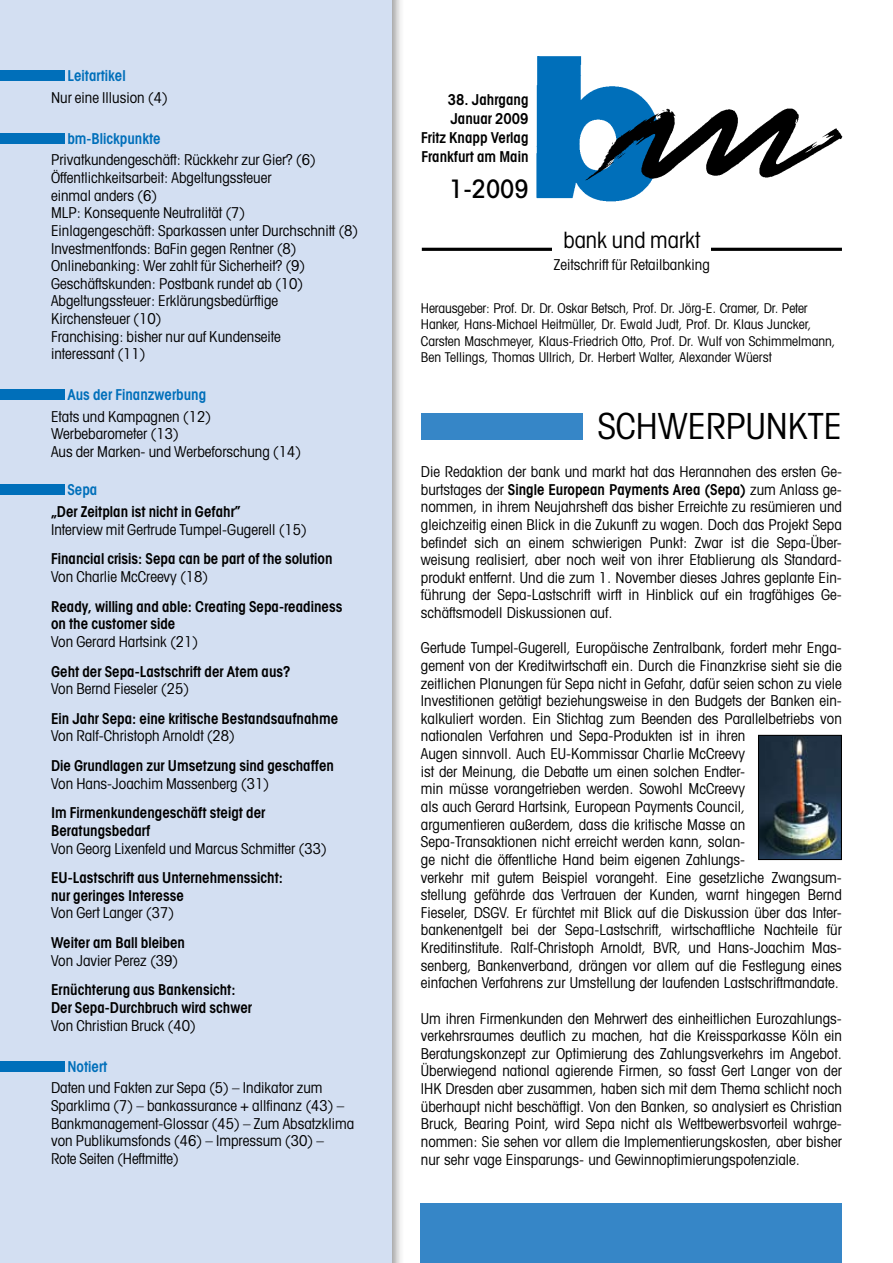
<style>
.page{position:relative;width:893px;height:1263px;background:#fff}
.page>*{position:absolute;margin:0;border:0;box-sizing:border-box;transform-origin:0 0}
.t1{font:condensed 36px "Avant Garde";color:#000}
.t2{font:500 condensed 25.5px "Avant Garde";color:#000}
.t3{font:condensed 22.5px "Avant Garde";color:#000}
.t4{font:condensed 15px/17.5px "Avant Garde";color:#000}
.t5{font:600 condensed 15px/19.2px "Avant Garde";color:#000}
.t6{font:600 condensed 15px "Avant Garde";color:#006fba}
.t7{font:condensed 13.5px/16.5px "Avant Garde";color:#000}
.s1{font-weight:600}
</style>
<div class="page">
<div style="left:421px;top:1203px;width:421px;height:60px;background:#3686c7"></div>
<div style="left:0;top:0;width:414px;height:1263px;background:#000;opacity:.4"></div>
<div style="left:0;top:0;width:391px;height:1263px;background:#d3dff2"></div>
<div style="left:0;top:133px;width:64px;height:11px;background:#006fba"></div>
<div style="left:0;top:70px;width:64px;height:11px;background:#006fba"></div>
<div style="left:0;top:389px;width:64px;height:11px;background:#006fba"></div>
<div style="left:421px;top:414px;width:161px;height:26px;background:#3686c7"></div>
<hr style="left:422px;top:248px;width:420px;height:3px;background:#000">
<img style="left:537px;top:56px;width:107px;height:146px">
<img style="left:583px;top:99px;width:260px;height:99px">
<div style="left:553px;top:230px;width:158px;height:51px;background:#fff"></div>
<div style="left:0;top:484px;width:64px;height:11px;background:#006fba"></div>
<div style="left:0;top:1061px;width:64px;height:11px;background:#006fba"></div>
<img style="left:760px;top:737px;width:80px;height:121px">
<div style="left:758px;top:735px;width:84px;height:125px;border:1px solid #000"></div>
<p class="t6" style="left:67px;top:67px;width:60px">Leitartikel</p>
<p class="t4" style="left:51px;top:89px;width:118px">Nur eine Illusion (4)</p>
<p class="t6" style="left:67px;top:129px;width:95px">bm-Blickpunkte</p>
<p class="t4" style="left:51px;top:151px;width:309px">Privatkundengeschäft: Rückkehr zur Gier? (6)<br>Öffentlichkeitsarbeit: Abgeltungssteuer<br>einmal anders (6)<br>MLP: Konsequente Neutralität (7)<br>Einlagengeschäft: Sparkassen unter Durchschnitt (8)<br>Investmentfonds: BaFin gegen Rentner (8)<br>Onlinebanking: Wer zahlt für Sicherheit? (9)<br>Geschäftskunden: Postbank rundet ab (10)<br>Abgeltungssteuer: Erklärungsbedürftige Kirchensteuer (10)<br>Franchising: bisher nur auf Kundenseite<br>interessant (11)</p>
<p class="t5" style="left:421px;top:89px;width:109px;text-align:right">38. Jahrgang<br>Januar 2009<br>Fritz Knapp Verlag<br>Frankfurt am Main</p>
<h2 class="t2" style="left:449px;top:173px;width:81px">1-2009</h2>
<h3 class="t3" style="left:563px;top:226px;width:138px">bank und markt</h3>
<p class="t4" style="left:554px;top:256px;width:158px">Zeitschrift für Retailbanking</p>
<p class="t7" style="left:421px;top:299px;width:416px">Herausgeber: Prof. Dr. Dr. Oskar Betsch, Prof. Dr. Jörg-E. Cramer, Dr. Peter Hanker, Hans-Michael Heitmüller, Dr. Ewald Judt, Prof. Dr. Klaus Juncker, Carsten Maschmeyer, Klaus-Friedrich Otto, Prof. Dr. Wulf von Schimmelmann, Ben Tellings, Thomas Ullrich, Dr. Herbert Walter, Alexander Wüerst</p>
<p class="t6" style="left:67px;top:385px;width:140px">Aus der Finanzwerbung</p>
<p class="t4" style="left:51px;top:407px;width:252px">Etats und Kampagnen (12)<br>Werbebarometer (13)<br>Aus der Marken- und Werbeforschung (14)</p>
<h1 class="t1" style="left:598px;top:404px;width:246px">SCHWERPUNKTE</h1>
<p class="t6" style="left:67px;top:481px;width:32px">Sepa</p>
<p class="t5" style="left:51px;top:502px;width:191px">„Der Zeitplan ist nicht in Gefahr”</p>
<p class="t4" style="left:51px;top:520px;width:258px">Interview mit Gertrude Tumpel-Gugerell (15)</p>
<p class="t5" style="left:51px;top:549px;width:283px">Financial crisis: Sepa can be part of the solution</p>
<p class="t4" style="left:51px;top:567px;width:159px">Von Charlie McCreevy (18)</p>
<p class="t5" style="left:51px;top:597px;width:293px;line-height:17.7px">Ready, willing and able: Creating Sepa-readiness on the customer side</p>
<p class="t4" style="left:51px;top:632px;width:149px">Von Gerard Hartsink (21)</p>
<p class="t5" style="left:51px;top:661px;width:241px">Geht der Sepa-Lastschrift der Atem aus?</p>
<p class="t4" style="left:51px;top:680px;width:140px">Von Bernd Fieseler (25)</p>
<p class="t5" style="left:51px;top:709px;width:289px">Ein Jahr Sepa: eine kritische Bestandsaufnahme</p>
<p class="t4" style="left:51px;top:727px;width:186px">Von Ralf-Christoph Arnoldt (28)</p>
<p class="t5" style="left:51px;top:756px;width:285px">Die Grundlagen zur Umsetzung sind geschaffen</p>
<p class="t4" style="left:51px;top:774px;width:220px">Von Hans-Joachim Massenberg (31)</p>
<p class="t5" style="left:51px;top:804px;width:216px;line-height:17.5px">Im Firmenkundengeschäft steigt der<br>Beratungsbedarf</p>
<p class="t4" style="left:51px;top:839px;width:277px">Von Georg Lixenfeld und Marcus Schmitter (33)</p>
<p class="t5" style="left:51px;top:869px;width:234px;line-height:17.7px">EU-Lastschrift aus Unternehmenssicht: nur geringes Interesse</p>
<p class="t4" style="left:51px;top:904px;width:125px">Von Gert Langer (37)</p>
<p class="t5" style="left:51px;top:933px;width:136px">Weiter am Ball bleiben</p>
<p class="t4" style="left:51px;top:951px;width:129px">Von Javier Perez (39)</p>
<p class="t5" style="left:51px;top:981px;width:203px;line-height:17.7px">Ernüchterung aus Bankensicht:<br>Der Sepa-Durchbruch wird schwer</p>
<p class="t4" style="left:51px;top:1016px;width:146px">Von Christian Bruck (40)</p>
<p class="t6" style="left:67px;top:1057px;width:42px">Notiert</p>
<p class="t4" style="left:51px;top:1079px;width:305px">Daten und Fakten zur Sepa (5) – Indikator zum Sparklima (7) – bankassurance + allfinanz (43) – Bankmanagement-Glossar (45) – Zum Absatzklima von Publikumsfonds (46) – Impressum (30) –<br>Rote Seiten (Heftmitte)</p>
<p class="t4" style="left:421px;top:462px;width:423px;text-align:justify">Die Redaktion der bank und markt hat das Herannahen des ersten Ge&shy;burtstages der <span class="s1">Single European Payments Area (Sepa)</span> zum Anlass ge&shy;nommen, in ihrem Neujahrsheft das bisher Erreichte zu resümieren und gleichzeitig einen Blick in die Zukunft zu wagen. Doch das Projekt Sepa befindet sich an einem schwierigen Punkt: Zwar ist die Sepa-Über&shy;weisung realisiert, aber noch weit von ihrer Etablierung als Standard&shy;produkt entfernt. Und die zum 1. November dieses Jahres geplante Ein&shy;führung der Sepa-Lastschrift wirft in Hinblick auf ein tragfähiges Ge&shy;schäftsmodell Diskussionen auf.</p>
<p class="t4" style="left:421px;top:639px;width:423px">Gertude Tumpel-Gugerell, Europäische Zentralbank, fordert mehr Enga&shy;gement von der Kreditwirtschaft ein. Durch die Finanzkrise sieht sie die zeitlichen Planungen für Sepa nicht in Gefahr, dafür seien schon zu viele Investitionen getätigt beziehungsweise in den Budgets der Banken ein&shy;kalkuliert worden. Ein Stichtag zum Beenden des Parallelbetriebs von nationalen Verfahren und Sepa-Produkten ist in ihren<br>Augen sinnvoll. Auch EU-Kommissar Charlie McCreevy<br>ist der Meinung, die Debatte um einen solchen Endter-<br>min müsse vorangetrieben werden. Sowohl McCreevy<br>als auch Gerard Hartsink, European Payments Council,<br>argumentieren außerdem, dass die kritische Masse an Sepa-Transaktionen nicht erreicht werden kann, solan-<br>ge nicht die öffentliche Hand beim eigenen Zahlungs-<br>verkehr mit gutem Beispiel vorangeht. Eine gesetzliche Zwangsum&shy;stellung gefährde das Vertrauen der Kunden, warnt hingegen Bernd Fieseler, DSGV. Er fürchtet mit Blick auf die Diskussion über das Inter&shy;bankenentgelt bei der Sepa-Lastschrift, wirtschaftliche Nachteile für Kreditinstitute. Ralf-Christoph Arnoldt, BVR, und Hans-Joachim Mas&shy;senberg, Bankenverband, drängen vor allem auf die Festlegung eines einfachen Verfahrens zur Umstellung der laufenden Lastschriftmandate.</p>
<p class="t4" style="left:421px;top:1009px;width:423px;text-align:justify">Um ihren Firmenkunden den Mehrwert des einheitlichen Eurozahlungs&shy;verkehrsraumes deutlich zu machen, hat die Kreissparkasse Köln ein Beratungskonzept zur Optimierung des Zahlungsverkehrs im Angebot.<br>Überwiegend national agierende Firmen, so fasst Gert Langer von der IHK Dresden aber zusammen, haben sich mit dem Thema schlicht noch überhaupt nicht beschäftigt. Von den Banken, so analysiert es Christian Bruck, Bearing Point, wird Sepa nicht als Wettbewerbsvorteil wahrge&shy;nommen: Sie sehen vor allem die Implementierungskosten, aber bisher nur sehr vage Einsparungs- und Gewinnoptimierungspotenziale.</p>
</div>
